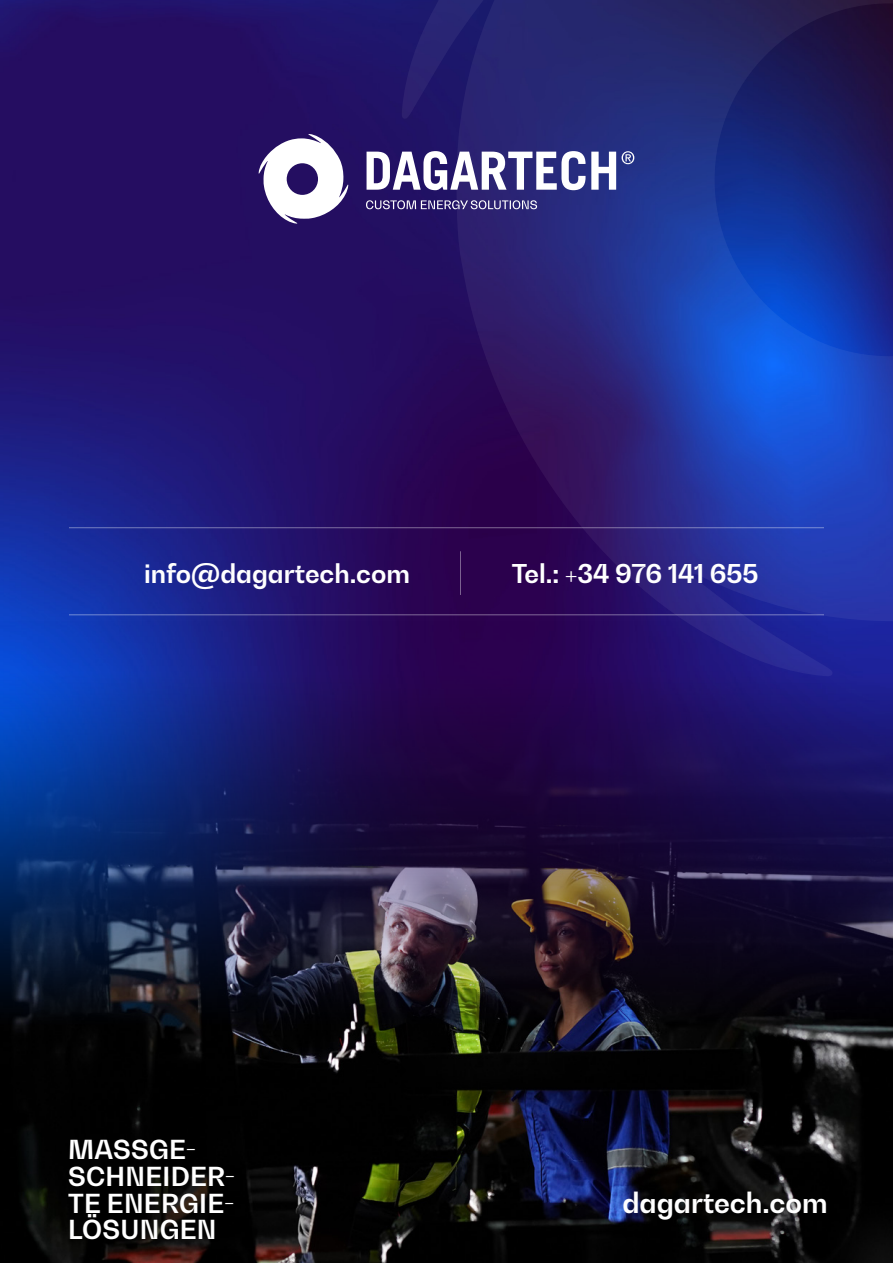
<style>
.page{position:relative;width:893px;height:1263px;background:#fff}
.page>*{position:absolute;margin:0;border:0;box-sizing:border-box;transform-origin:0 0}
.t1{font:700 27.75px "Bw Gradual";color:#fff}
.t2{font:700 25.95px/26.7px "Bw Gradual";letter-spacing:.01em;color:#fff}
.t3{font:700 25.65px "Bw Gradual";color:#fff}
</style>
<div class="page">
<img style="left:0;top:0;width:400px;height:622px">
<img style="left:0;top:622px;width:893px;height:641px">
<svg style="left:400px;top:0;width:493px;height:677px;background:#232580"></svg>
<svg style="left:367px;top:151px;width:249px;height:39px"></svg>
<svg style="left:622px;top:151px;width:12px;height:13px"></svg>
<svg style="left:366px;top:200px;width:171px;height:9px;background:#6c639a"></svg>
<svg style="left:258px;top:134px;width:90px;height:90px"></svg>
<hr style="left:69px;top:527px;width:755px;height:1px;background:#fff">
<hr style="left:69px;top:614px;width:755px;height:1px;background:#fff">
<hr style="left:460px;top:551px;width:1px;height:44px;background:#fff">
<p class="t3" style="left:144px;top:556px;width:267px">info@dagartech.com</p>
<p class="t3" style="left:512px;top:556px;width:248px">Tel.: +34 976 141 655</p>
<p class="t2" style="left:68px;top:1136px;width:169px">MASSGE-<br>SCHNEIDER-<br>TE ENERGIE-<br>LÖSUNGEN</p>
<p class="t1" style="left:622px;top:1184px;width:207px">dagartech.com</p>
</div>
